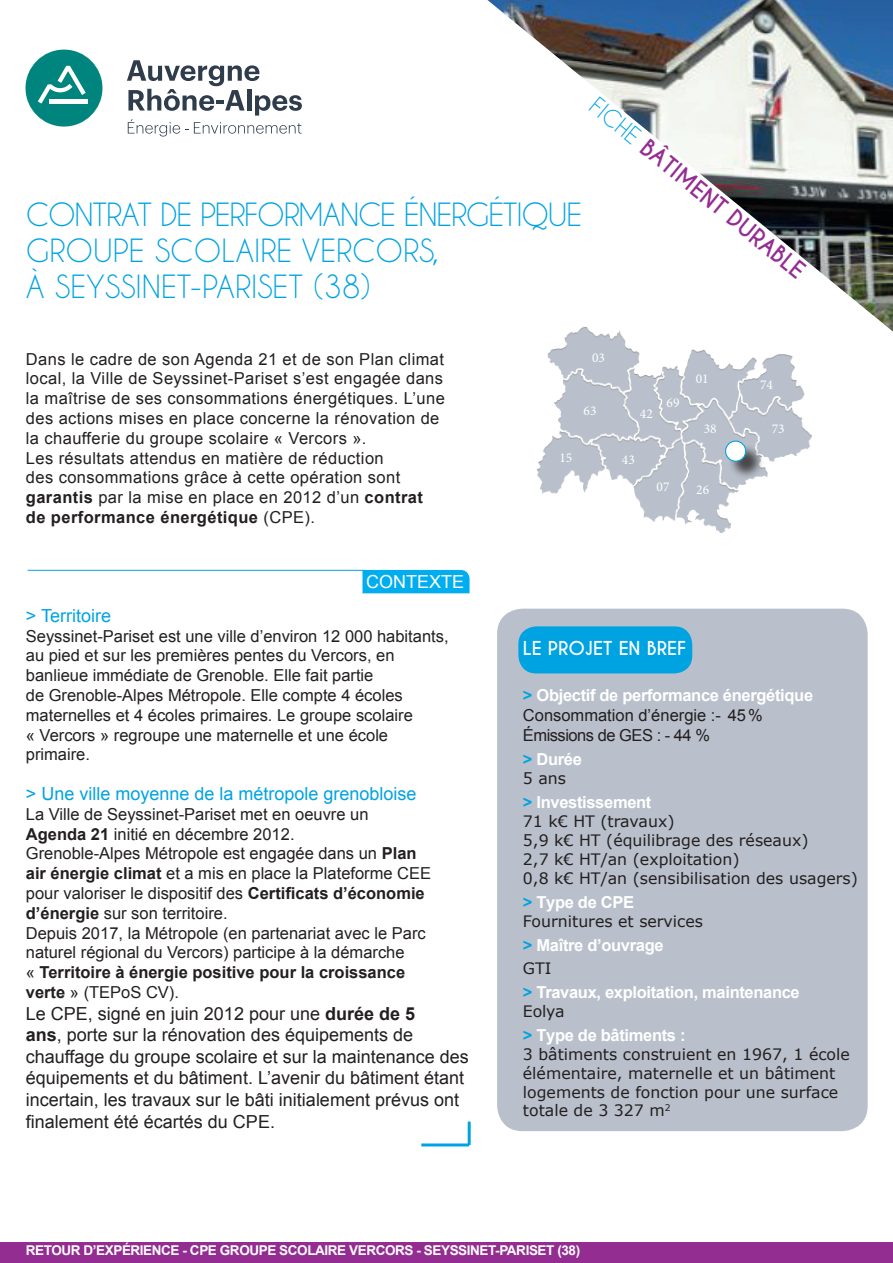
<style>
.page{position:relative;width:893px;height:1263px;background:#fff}
.page>*{position:absolute;margin:0;border:0;box-sizing:border-box;transform-origin:0 0}
.t1{font:30px/36px "Caviar Dreams";color:#00a3e1}
.t2{font:700 22.5px "Caviar Dreams";color:#942d91}
.t3{font:18px/21.6px "Arial";color:#231f20}
.t4{font:18px "Arial";color:#00a3e1}
.t5{font:700 18px "Caviar Dreams";color:#fff}
.t6{font:18px "Arial";color:#fff}
.t7{font:16.5px/19.8px "Arial";color:#231f20}
.t8{font:16.5px/19.8px "Arial";letter-spacing:.025em;color:#231f20}
.t9{font:700 16.5px "Arial";letter-spacing:-.02em;color:#fff}
.t10{font:15.75px/18.9px "Verdana";color:#231f20}
.t11{font:700 13.5px "Arial";letter-spacing:-.03em;color:#fff}
.t12{font:13.5px "Minion Pro";color:#fff}
.s1{font-weight:400;color:#00a3e1}
.s2{font-weight:700}
.s3{font-weight:700;color:#00a3e1}
.s4{font-weight:700;color:#fff}
.s5{color:#00a3e1}
</style>
<div class="page">
<div style="left:0;top:1242px;width:893px;height:21px;background:#942d91"></div>
<img style="left:537px;top:355px;width:275px;height:178px">
<div style="left:728px;top:443px;width:36px;height:37px;background:#231f20;opacity:.75"></div>
<div style="left:726px;top:441px;width:20px;height:20px;background:#fff;border-radius:50%"></div>
<div style="left:725px;top:441px;width:21px;height:21px;border:1px solid #00a3e1;border-radius:50%"></div>
<img style="left:487px;top:0;width:406px;height:332px">
<div style="left:26px;top:50px;width:76px;height:77px;background:#00857e;border-radius:50%"></div>
<div style="left:49px;top:99px;width:39px;height:5px;background:#fff"></div>
<svg style="left:38px;top:66px;width:48px;height:38px"></svg>
<svg style="left:127px;top:60px;width:175px;height:77px"></svg>
<svg style="left:500px;top:31px;width:387px;height:324px"></svg>
<div style="left:362px;top:570px;width:108px;height:23px;background:#00aeef"></div>
<hr style="left:28px;top:570px;width:336px;height:1px;background:#00a3e1">
<hr style="left:421px;top:1143px;width:48px;height:3px;background:#00a3e1">
<hr style="left:468px;top:1121px;width:3px;height:24px;background:#00a3e1">
<div style="left:497px;top:609px;width:371px;height:522px;background:#b9c0cb;border-radius:26px"></div>
<div style="left:518px;top:626px;width:174px;height:47px;background:#00a3e1;border-radius:18px"></div>
<h1 class="t1" style="left:26px;top:196px;width:558px">CONTRAT DE PERFORMANCE ÉNERGÉTIQUE<br>GROUPE SCOLAIRE VERCORS,<br>À SEYSSINET-PARISET (38)</h1>
<h2 class="t2" style="left:601px;top:93px;width:272px;rotate:39deg"><span class="s1">FICHE</span> BÂTIMENT DURABLE</h2>
<p class="t8" style="left:26px;top:349px;width:421px">Dans le cadre de son Agenda 21 et de son Plan climat local, la Ville de Seyssinet-Pariset s’est engagée dans la maîtrise de ses consommations énergétiques. L’une des actions mises en place concerne la rénovation de la chaufferie du groupe scolaire « Vercors ».<br>Les résultats attendus en matière de réduction<br>des consommations grâce à cette opération sont <span class="s2">garantis</span> par la mise en place en 2012 d’un <span class="s2">contrat de performance énergétique</span> (CPE).</p>
<p class="t6" style="left:366px;top:570px;width:100px">CONTEXTE</p>
<p class="t4" style="left:26px;top:604px;width:87px">&gt; Territoire</p>
<p class="t7" style="left:26px;top:626px;width:424px">Seyssinet-Pariset est une ville d’environ 12 000 habitants, au pied et sur les premières pentes du Vercors, en banlieue immédiate de Grenoble. Elle fait partie<br>de Grenoble-Alpes Métropole. Elle compte 4 écoles maternelles et 4 écoles primaires. Le groupe scolaire<br>« Vercors » regroupe une maternelle et une école primaire.</p>
<p class="t4" style="left:26px;top:782px;width:392px">&gt; Une ville moyenne de la métropole grenobloise</p>
<p class="t7" style="left:26px;top:804px;width:407px">La Ville de Seyssinet-Pariset met en oeuvre un <span class="s2">Agenda 21</span> initié en décembre 2012.<br>Grenoble-Alpes Métropole est engagée dans un <span class="s2">Plan air énergie climat</span> et a mis en place la Plateforme CEE pour valoriser le dispositif des <span class="s2">Certificats d’économie d’énergie</span> sur son territoire.<br>Depuis 2017, la Métropole (en partenariat avec le Parc naturel régional du Vercors) participe à la démarche<br>« <span class="s2">Territoire à énergie positive pour la croissance verte</span> » (TEPoS CV).</p>
<p class="t3" style="left:26px;top:1003px;width:444px">Le CPE, signé en juin 2012 pour une <span class="s2">durée de 5<br>ans</span>, porte sur la rénovation des équipements de chauffage du groupe scolaire et sur la maintenance des équipements et du bâtiment. L’avenir du bâtiment étant incertain, les travaux sur le bâti initialement prévus ont finalement été écartés du CPE.</p>
<p class="t12" style="left:592px;top:349px;width:14px">03</p>
<p class="t12" style="left:584px;top:401px;width:14px">63</p>
<p class="t12" style="left:640px;top:404px;width:14px">42</p>
<p class="t12" style="left:559px;top:449px;width:14px">15</p>
<p class="t12" style="left:622px;top:451px;width:14px">43</p>
<p class="t12" style="left:666px;top:393px;width:14px">69</p>
<p class="t12" style="left:696px;top:370px;width:14px">01</p>
<p class="t12" style="left:704px;top:419px;width:14px">38</p>
<p class="t12" style="left:656px;top:478px;width:14px">07</p>
<p class="t12" style="left:696px;top:481px;width:14px">26</p>
<p class="t12" style="left:760px;top:375px;width:14px">74</p>
<p class="t12" style="left:772px;top:419px;width:14px">73</p>
<p class="t5" style="left:523px;top:638px;width:165px">LE PROJET EN BREF</p>
<p class="t7" style="left:523px;top:686px;width:292px"><span class="s3">&gt;</span> <span class="s4">Objectif de performance énergétique<br></span>Consommation d’énergie :- 45%<br>Émissions de GES : - 44 %</p>
<p class="t9" style="left:523px;top:748px;width:61px"><span class="s5">&gt;</span> Durée</p>
<p class="t10" style="left:523px;top:769px;width:45px">5 ans</p>
<p class="t9" style="left:523px;top:791px;width:130px"><span class="s5">&gt;</span> Investissement</p>
<p class="t10" style="left:523px;top:812px;width:336px">71 k€ HT (travaux)<br>5,9 k€ HT (équilibrage des réseaux)<br>2,7 k€ HT/an (exploitation)<br>0,8 k€ HT/an (sensibilisation des usagers)</p>
<p class="t9" style="left:523px;top:891px;width:113px"><span class="s5">&gt;</span> Type de CPE</p>
<p class="t10" style="left:523px;top:912px;width:182px">Fournitures et services</p>
<p class="t9" style="left:523px;top:934px;width:142px"><span class="s5">&gt;</span> Maître d’ouvrage</p>
<p class="t10" style="left:523px;top:959px;width:30px">GTI</p>
<p class="t9" style="left:523px;top:981px;width:278px"><span class="s5">&gt;</span> Travaux, exploitation, maintenance</p>
<p class="t10" style="left:523px;top:1002px;width:43px">Eolya</p>
<p class="t9" style="left:523px;top:1024px;width:164px"><span class="s5">&gt;</span> Type de bâtiments :</p>
<p class="t10" style="left:523px;top:1045px;width:328px">3 bâtiments construient en 1967, 1 école élémentaire, maternelle et un bâtiment logements de fonction pour une surface totale de 3 327 m<sup>2</sup></p>
<p class="t11" style="left:26px;top:1241px;width:556px">RETOUR D’EXPÉRIENCE - CPE GROUPE SCOLAIRE VERCORS - SEYSSINET-PARISET (38)</p>
</div>
